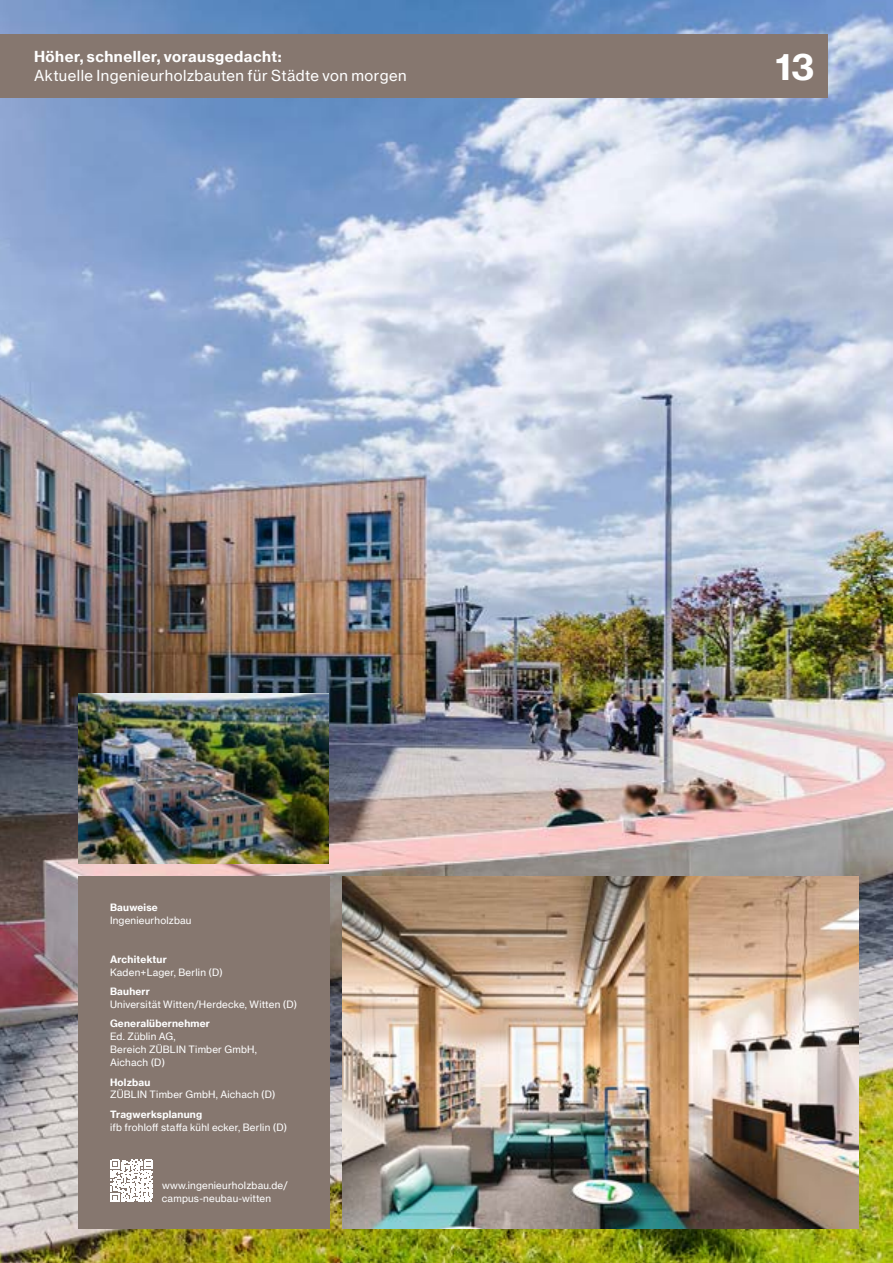
<style>
.page{position:relative;width:893px;height:1263px;background:#fff}
.page>*{position:absolute;margin:0;border:0;box-sizing:border-box;transform-origin:0 0}
.t1{font:36px "N Haas Grotesk TX Pro 75 Bd";color:#fff}
.t2{font:14.85px "N Haas Grotesk TX Pro 55 Rg";letter-spacing:.03em;color:#fff}
.t3{font:14.85px "N Haas Grotesk TX Pro 75 Bd";letter-spacing:.035em;color:#fff}
.StgHB_Bildunterschr{font:9.9px/12.9px "N Haas Grotesk TX Pro 55 Rg";letter-spacing:.02em;color:#fff}
.StgHB_Bildunterschri{font:9.9px "N Haas Grotesk TX Pro 75 Bd";letter-spacing:.02em;color:#fff}
.StgHB_Bildunterschr-2{font:9.9px "N Haas Grotesk TX Pro 75 Bd";letter-spacing:.02em;color:#fff}
</style>
<div class="page">
<img style="left:0;top:0;width:893px;height:1263px">
<img style="left:343px;top:876px;width:516px;height:353px">
<div style="left:78px;top:876px;width:252px;height:353px;background:#86776f"></div>
<svg style="left:111px;top:1160px;width:42px;height:42px"></svg>
<img style="left:78px;top:693px;width:251px;height:170px">
<div style="left:0;top:34px;width:828px;height:64px;background:#86776f"></div>
<h2 class="t3" style="left:34px;top:47px;width:249px">Höher, schneller, vorausgedacht:</h2>
<h2 class="t2" style="left:34px;top:67px;width:374px">Aktuelle Ingenieurholzbauten für Städte von morgen</h2>
<p class="StgHB_Bildunterschri" style="left:110px;top:901px;width:49px">Bauweise</p>
<p class="StgHB_Bildunterschr" style="left:110px;top:914px;width:83px">Ingenieurholzbau</p>
<p class="StgHB_Bildunterschr-2" style="left:110px;top:953px;width:58px">Architektur</p>
<p class="StgHB_Bildunterschr" style="left:110px;top:966px;width:114px">Kaden+Lager, Berlin (D)</p>
<p class="StgHB_Bildunterschri" style="left:110px;top:985px;width:41px">Bauherr</p>
<p class="StgHB_Bildunterschr" style="left:110px;top:998px;width:189px">Universität Witten/Herdecke, Witten (D)</p>
<p class="StgHB_Bildunterschri" style="left:110px;top:1017px;width:101px">Generalübernehmer</p>
<p class="StgHB_Bildunterschr" style="left:110px;top:1030px;width:148px">Ed. Züblin AG,<br>Bereich ZÜBLIN Timber GmbH,<br>Aichach (D)</p>
<p class="StgHB_Bildunterschri" style="left:110px;top:1075px;width:42px">Holzbau</p>
<p class="StgHB_Bildunterschr" style="left:110px;top:1088px;width:167px">ZÜBLIN Timber GmbH, Aichach (D)</p>
<p class="StgHB_Bildunterschri" style="left:110px;top:1108px;width:94px">Tragwerksplanung</p>
<p class="StgHB_Bildunterschr" style="left:110px;top:1120px;width:179px">ifb frohloff staffa kühl ecker, Berlin (D)</p>
<p class="StgHB_Bildunterschr" style="left:162px;top:1178px;width:127px">www.ingenieurholzbau.de/ campus-neubau-witten</p>
<h1 class="t1" style="left:775px;top:44px;width:41px">13</h1>
</div>
